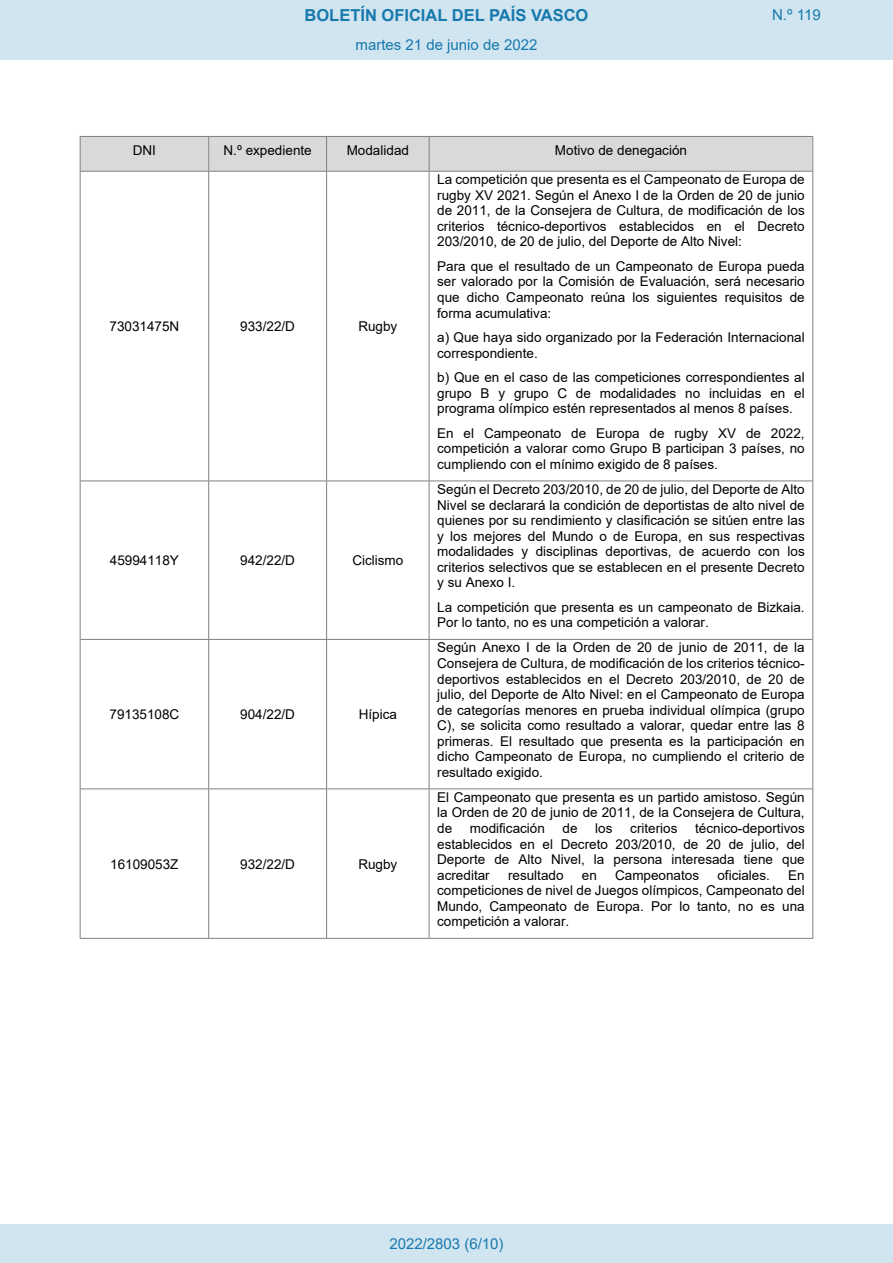
<style>
.page{position:relative;width:893px;height:1263px;background:#fff}
.page>*{position:absolute;margin:0;border:0;box-sizing:border-box;transform-origin:0 0}
.t1{font:700 16.5px "Arial";color:#1879ad}
.Paginacion_Centro{font:15px "Arial";color:#1879ad}
.t2{font:13.5px/15.5px "Arial";color:#000;text-align:justify}
</style>
<div class="page">
<div style="left:81px;top:137px;width:127px;height:34px;background:#d9d9d9"></div>
<div style="left:209px;top:137px;width:117px;height:34px;background:#d9d9d9"></div>
<div style="left:327px;top:137px;width:102px;height:34px;background:#d9d9d9"></div>
<div style="left:429px;top:137px;width:383px;height:34px;background:#d9d9d9"></div>
<hr style="left:80px;top:137px;width:1px;height:801px;background:#808080">
<hr style="left:208px;top:137px;width:1px;height:34px;background:#808080">
<hr style="left:208px;top:172px;width:1px;height:308px;background:#808080">
<hr style="left:208px;top:481px;width:1px;height:158px;background:#808080">
<hr style="left:208px;top:640px;width:1px;height:148px;background:#808080">
<hr style="left:208px;top:789px;width:1px;height:149px;background:#808080">
<hr style="left:326px;top:137px;width:1px;height:34px;background:#808080">
<hr style="left:326px;top:172px;width:1px;height:308px;background:#808080">
<hr style="left:326px;top:481px;width:1px;height:158px;background:#808080">
<hr style="left:326px;top:640px;width:1px;height:148px;background:#808080">
<hr style="left:326px;top:789px;width:1px;height:149px;background:#808080">
<hr style="left:429px;top:137px;width:1px;height:34px;background:#808080">
<hr style="left:429px;top:172px;width:1px;height:308px;background:#808080">
<hr style="left:429px;top:481px;width:1px;height:158px;background:#808080">
<hr style="left:429px;top:640px;width:1px;height:148px;background:#808080">
<hr style="left:429px;top:789px;width:1px;height:149px;background:#808080">
<hr style="left:812px;top:137px;width:1px;height:801px;background:#808080">
<hr style="left:80px;top:136px;width:733px;height:1px;background:#808080">
<hr style="left:81px;top:171px;width:731px;height:1px;background:#808080">
<hr style="left:81px;top:480px;width:731px;height:1px;background:#808080">
<hr style="left:81px;top:639px;width:731px;height:1px;background:#808080">
<hr style="left:81px;top:788px;width:731px;height:1px;background:#808080">
<hr style="left:80px;top:938px;width:733px;height:1px;background:#808080">
<div style="left:0;top:0;width:893px;height:60px;background:#d0e5f0"></div>
<div style="left:0;top:1225px;width:893px;height:38px;background:#d0e5f0"></div>
<p class="t1" style="left:305px;top:3px;width:285px">BOLETÍN OFICIAL DEL PAÍS VASCO</p>
<p class="Paginacion_Centro" style="left:772px;top:5px;width:50px">N.º 119</p>
<p class="Paginacion_Centro" style="left:356px;top:35px;width:183px">martes 21 de junio de 2022</p>
<p class="t2" style="left:133px;top:142px;width:25px">DNI</p>
<p class="t2" style="left:224px;top:142px;width:90px">N.º expediente</p>
<p class="t2" style="left:347px;top:142px;width:64px">Modalidad</p>
<p class="t2" style="left:555px;top:142px;width:134px">Motivo de denegación</p>
<p class="t2" style="left:110px;top:318px;width:71px">73031475N</p>
<p class="t2" style="left:240px;top:318px;width:56px">933/22/D</p>
<p class="t2" style="left:358px;top:318px;width:41px">Rugby</p>
<p class="t2" style="left:110px;top:552px;width:71px">45994118Y</p>
<p class="t2" style="left:240px;top:552px;width:56px">942/22/D</p>
<p class="t2" style="left:352px;top:552px;width:53px">Ciclismo</p>
<p class="t2" style="left:109px;top:706px;width:71px">79135108C</p>
<p class="t2" style="left:240px;top:706px;width:56px">904/22/D</p>
<p class="t2" style="left:359px;top:706px;width:40px">Hípica</p>
<p class="t2" style="left:110px;top:856px;width:70px">16109053Z</p>
<p class="t2" style="left:240px;top:856px;width:56px">932/22/D</p>
<p class="t2" style="left:358px;top:856px;width:41px">Rugby</p>
<p class="t2" style="left:437px;top:172px;width:369px">La competición que presenta es el Campeonato de Europa de rugby XV 2021. Según el Anexo I de la Orden de 20 de junio de 2011, de la Consejera de Cultura, de modificación de los criterios técnico-deportivos establecidos en el Decreto 203/2010, de 20 de julio, del Deporte de Alto Nivel:</p>
<p class="t2" style="left:437px;top:258px;width:369px">Para que el resultado de un Campeonato de Europa pueda ser valorado por la Comisión de Evaluación, será necesario que dicho Campeonato reúna los siguientes requisitos de forma acumulativa:</p>
<p class="t2" style="left:437px;top:329px;width:369px">a) Que haya sido organizado por la Federación Internacional correspondiente.</p>
<p class="t2" style="left:437px;top:369px;width:369px">b) Que en el caso de las competiciones correspondientes al grupo B y grupo C de modalidades no incluidas en el programa olímpico estén representados al menos 8 países.</p>
<p class="t2" style="left:437px;top:425px;width:369px">En el Campeonato de Europa de rugby XV de 2022, competición a valorar como Grupo B participan 3 países, no cumpliendo con el mínimo exigido de 8 países.</p>
<p class="t2" style="left:437px;top:481px;width:369px">Según el Decreto 203/2010, de 20 de julio, del Deporte de Alto Nivel se declarará la condición de deportistas de alto nivel de quienes por su rendimiento y clasificación se sitúen entre las y los mejores del Mundo o de Europa, en sus respectivas modalidades y disciplinas deportivas, de acuerdo con los criterios selectivos que se establecen en el presente Decreto y su Anexo I.</p>
<p class="t2" style="left:437px;top:599px;width:369px">La competición que presenta es un campeonato de Bizkaia.<br>Por lo tanto, no es una competición a valorar.</p>
<p class="t2" style="left:437px;top:640px;width:369px">Según Anexo I de la Orden de 20 de junio de 2011, de la Consejera de Cultura, de modificación de los criterios técnico&shy;deportivos establecidos en el Decreto 203/2010, de 20 de julio, del Deporte de Alto Nivel: en el Campeonato de Europa de categorías menores en prueba individual olímpica (grupo C), se solicita como resultado a valorar, quedar entre las 8 primeras. El resultado que presenta es la participación en dicho Campeonato de Europa, no cumpliendo el criterio de resultado exigido.</p>
<p class="t2" style="left:437px;top:789px;width:369px">El Campeonato que presenta es un partido amistoso. Según la Orden de 20 de junio de 2011, de la Consejera de Cultura, de</p>
<p class="t2" style="left:470px;top:820px;width:77px">modificación</p>
<p class="t2" style="left:563px;top:820px;width:17px">de</p>
<p class="t2" style="left:595px;top:820px;width:19px">los</p>
<p class="t2" style="left:630px;top:820px;width:49px">criterios</p>
<p class="t2" style="left:437px;top:820px;width:369px;text-indent:258px">técnico-deportivos establecidos en el Decreto 203/2010, de 20 de julio, del Deporte de Alto Nivel, la persona interesada tiene que acreditar</p>
<p class="t2" style="left:508px;top:867px;width:57px">resultado</p>
<p class="t2" style="left:582px;top:867px;width:17px">en</p>
<p class="t2" style="left:615px;top:867px;width:86px">Campeonatos</p>
<p class="t2" style="left:717px;top:867px;width:54px">oficiales.</p>
<p class="t2" style="left:437px;top:867px;width:369px;text-indent:351px">En competiciones de nivel de Juegos olímpicos, Campeonato del Mundo, Campeonato de Europa. Por lo tanto, no es una competición a valorar.</p>
<p class="Paginacion_Centro" style="left:389px;top:1234px;width:116px">2022/2803 (6/10)</p>
</div>
